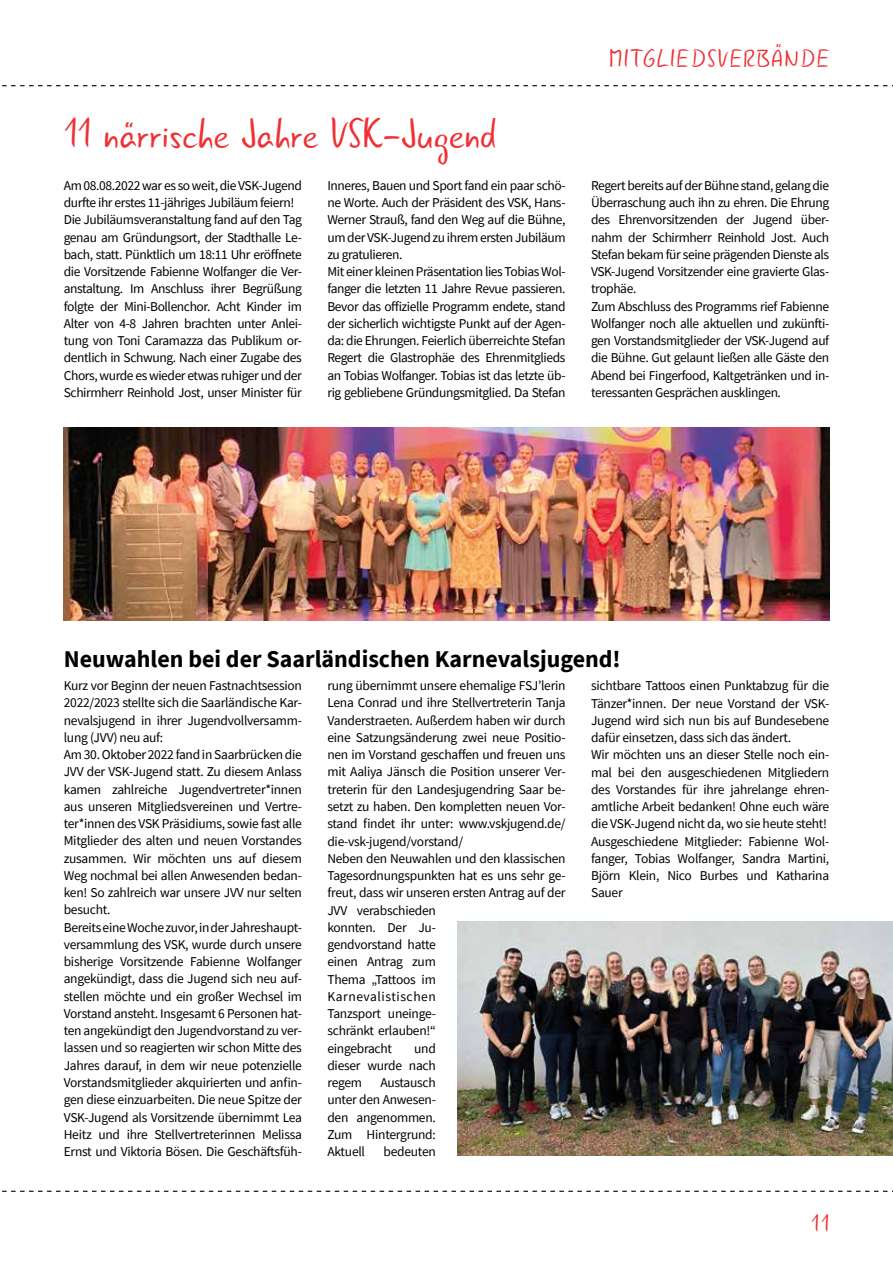
<style>
.page{position:relative;width:893px;height:1263px;background:#fff}
.page>*{position:absolute;margin:0;border:0;box-sizing:border-box;transform-origin:0 0}
.t1{font:43.5px "Gunny Rewritten";color:#ee3135}
.t2{font:25.5px "Gunny Rewritten";letter-spacing:.07em;color:#ee3135}
.t3{font:700 24px "Source Sans Pro";color:#000}
.t4{font:13.5px/17.2px "Source Sans Pro";letter-spacing:-.025em;color:#000}
</style>
<div class="page">
<svg style="left:2px;top:85px;width:891px;height:1px"></svg>
<svg style="left:2px;top:1191px;width:891px;height:1px"></svg>
<img style="left:64px;top:427px;width:765px;height:194px">
<img style="left:457px;top:922px;width:436px;height:234px">
<h1 class="t1" style="left:64px;top:106px;width:434px">11 närrische Jahre VSK-Jugend</h1>
<p class="t4" style="left:64px;top:177px;width:240px">Am 08.08.2022 war es so weit, die VSK-Jugend durfte ihr erstes 11-jähriges Jubiläum feiern!<br>Die Jubiläumsveranstaltung fand auf den Tag genau am Gründungsort, der Stadthalle Le&shy;bach, statt. Pünktlich um 18:11 Uhr eröffnete die Vorsitzende Fabienne Wolfanger die Ver&shy;anstaltung. Im Anschluss ihrer Begrüßung folgte der Mini-Bollenchor. Acht Kinder im Alter von 4-8 Jahren brachten unter Anlei&shy;tung von Toni Caramazza das Publikum or&shy;dentlich in Schwung. Nach einer Zugabe des Chors, wurde es wieder etwas ruhiger und der Schirmherr Reinhold Jost, unser Minister für</p>
<p class="t4" style="left:327px;top:177px;width:240px">Inneres, Bauen und Sport fand ein paar schö&shy;ne Worte. Auch der Präsident des VSK, Hans-Werner Strauß, fand den Weg auf die Bühne, um der VSK-Jugend zu ihrem ersten Jubiläum zu gratulieren.<br>Mit einer kleinen Präsentation lies Tobias Wol&shy;fanger die letzten 11 Jahre Revue passieren.<br>Bevor das offizielle Programm endete, stand der sicherlich wichtigste Punkt auf der Agen&shy;da: die Ehrungen. Feierlich überreichte Stefan Regert die Glastrophäe des Ehrenmitglieds an Tobias Wolfanger. Tobias ist das letzte üb&shy;rig gebliebene Gründungsmitglied. Da Stefan</p>
<h2 class="t2" style="left:609px;top:42px;width:221px">MITGLIEDSVERBÄNDE</h2>
<p class="t4" style="left:591px;top:177px;width:240px">Regert bereits auf der Bühne stand, gelang die Überraschung auch ihn zu ehren. Die Ehrung des Ehrenvorsitzenden der Jugend über&shy;nahm der Schirmherr Reinhold Jost. Auch Stefan bekam für seine prägenden Dienste als VSK-Jugend Vorsitzender eine gravierte Glas&shy;trophäe.<br>Zum Abschluss des Programms rief Fabienne Wolfanger noch alle aktuellen und zukünfti&shy;gen Vorstandsmitglieder der VSK-Jugend auf die Bühne. Gut gelaunt ließen alle Gäste den Abend bei Fingerfood, Kaltgetränken und in&shy;teressanten Gesprächen ausklingen.</p>
<h3 class="t3" style="left:64px;top:643px;width:558px">Neuwahlen bei der Saarländischen Karnevalsjugend!</h3>
<p class="t4" style="left:64px;top:677px;width:240px">Kurz vor Beginn der neuen Fastnachtsession 2022/2023 stellte sich die Saarländische Kar&shy;nevalsjugend in ihrer Jugendvollversamm&shy;lung (JVV) neu auf:<br>Am 30. Oktober 2022 fand in Saarbrücken die JVV der VSK-Jugend statt. Zu diesem Anlass kamen zahlreiche Jugendvertreter*innen aus unseren Mitgliedsvereinen und Vertre&shy;ter*innen des VSK Präsidiums, sowie fast alle Mitglieder des alten und neuen Vorstandes zusammen. Wir möchten uns auf diesem Weg nochmal bei allen Anwesenden bedan&shy;ken! So zahlreich war unsere JVV nur selten besucht.<br>Bereits eine Woche zuvor, in der Jahreshaupt&shy;versammlung des VSK, wurde durch unsere bisherige Vorsitzende Fabienne Wolfanger angekündigt, dass die Jugend sich neu auf&shy;stellen möchte und ein großer Wechsel im Vorstand ansteht. Insgesamt 6 Personen hat&shy;ten angekündigt den Jugendvorstand zu ver&shy;lassen und so reagierten wir schon Mitte des Jahres darauf, in dem wir neue potenzielle Vorstandsmitglieder akquirierten und anfin&shy;gen diese einzuarbeiten. Die neue Spitze der VSK-Jugend als Vorsitzende übernimmt Lea Heitz und ihre Stellvertreterinnen Melissa Ernst und Viktoria Bösen. Die Geschäftsfüh-</p>
<p class="t4" style="left:327px;top:677px;width:240px">rung übernimmt unsere ehemalige FSJ’lerin<br>Lena Conrad und ihre Stellvertreterin Tanja<br>Vanderstraeten. Außerdem haben wir durch eine Satzungsänderung zwei neue Positio&shy;nen im Vorstand geschaffen und freuen uns mit Aaliya Jänsch die Position unserer Ver&shy;treterin für den Landesjugendring Saar be&shy;setzt zu haben. Den kompletten neuen Vor&shy;stand findet ihr unter: www.vskjugend.de/ die-vsk-jugend/vorstand/<br>Neben den Neuwahlen und den klassischen<br>Tagesordnungspunkten hat es uns sehr ge&shy;freut, dass wir unseren ersten Antrag auf der<br>JVV verabschieden<br>konnten. Der Ju-<br>gendvorstand hatte<br>einen Antrag zum<br>Thema „Tattoos im<br>Karnevalistischen<br>Tanzsport uneinge-<br>schränkt erlauben!“<br>eingebracht</p>
<p class="t4" style="left:327px;top:1039px;width:110px;text-align:justify;text-indent:87px">und dieser wurde nach regem</p>
<p class="t4" style="left:327px;top:1074px;width:110px;text-align:justify;text-indent:53px">Austausch unter den Anwesen&shy;den angenommen.<br>Zum Hintergrund:<br>Aktuell</p>
<p class="t4" style="left:384px;top:1143px;width:54px">bedeuten</p>
<p class="t4" style="left:591px;top:677px;width:240px">sichtbare Tattoos einen Punktabzug für die Tänzer*innen. Der neue Vorstand der VSK-Jugend wird sich nun bis auf Bundesebene dafür einsetzen, dass sich das ändert.<br>Wir möchten uns an dieser Stelle noch ein&shy;mal bei den ausgeschiedenen Mitgliedern des Vorstandes für ihre jahrelange ehren&shy;amtliche Arbeit bedanken! Ohne euch wäre die VSK-Jugend nicht da, wo sie heute steht!<br>Ausgeschiedene Mitglieder: Fabienne Wol&shy;fanger, Tobias Wolfanger, Sandra Martini, Björn Klein, Nico Burbes und Katharina Sauer</p>
<h2 class="t2" style="left:811px;top:1208px;width:20px">11</h2>
</div>
